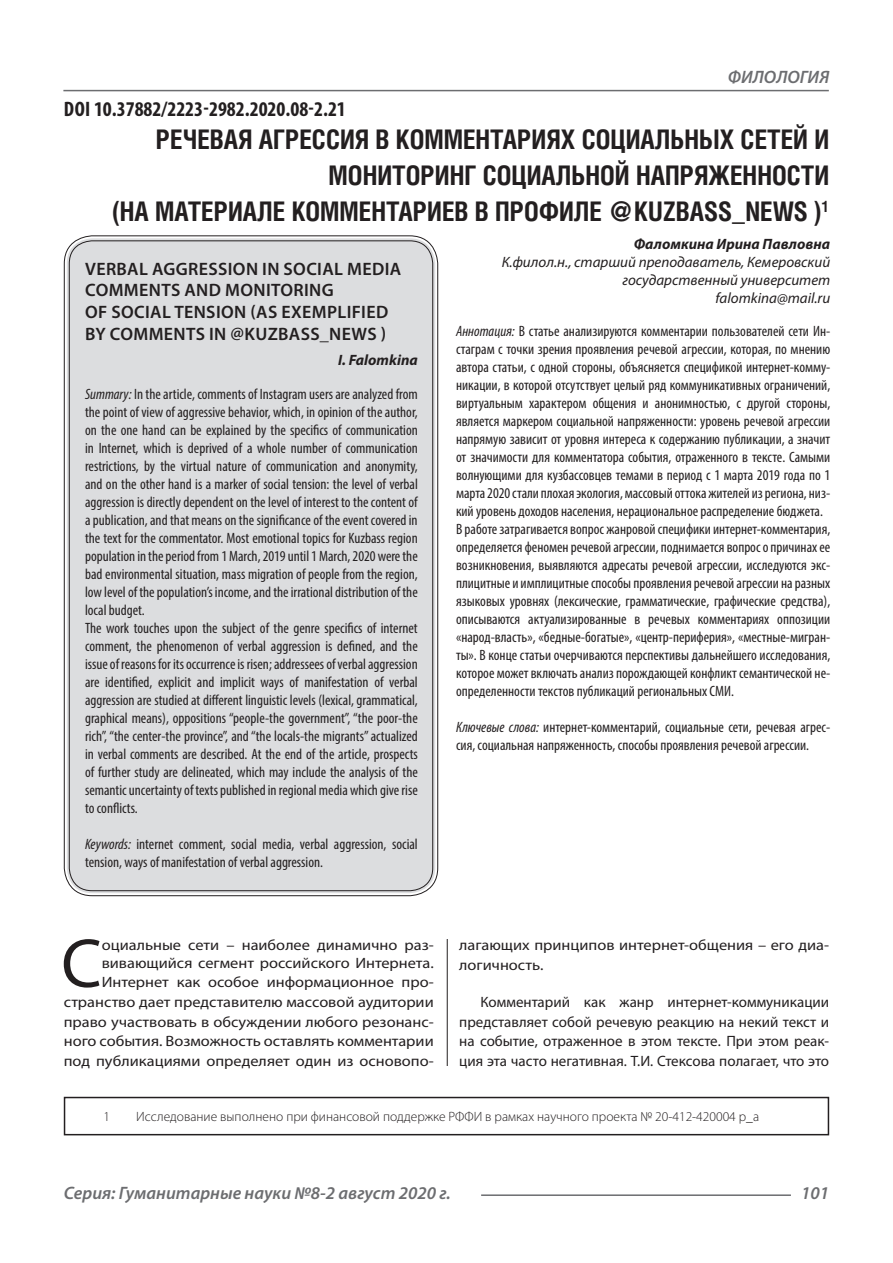
<style>
.page{position:relative;width:893px;height:1263px;background:#fff}
.page>*{position:absolute;margin:0;border:0;box-sizing:border-box;transform-origin:0 0}
.Статья_текст_первый{font:69.75px "Myriad Pro";color:#231f20}
.Статья_название{font:700 27px/36px "Helios Cond C";color:#231f20;text-align:right}
.ДОИ{font:700 condensed 21px "Myriad Pro";color:#231f20}
.Статья_название_англ{font:600 18px/21.6px "Myriad Pro";letter-spacing:.02em;color:#231f20}
.t1{font:italic 600 18px "Myriad Pro";color:#6c6d70}
.Статья_аннотация_анг{font:condensed 15px/18px "Myriad Pro";color:#231f20;text-align:justify}
.Статья_аннотация_тек{font:condensed 15px/18px "Myriad Pro";color:#231f20;text-align:justify}
.Статья_текст_первый-2{font:15px/19.8px "Myriad Pro";color:#231f20;text-align:justify;scale:1.09 1}
.Статья_текст{font:15px/19.8px "Myriad Pro";color:#231f20;text-align:justify}
.Статья_автор_инфо{font:italic 15px/18px "Myriad Pro";color:#231f20;text-align:right}
.Статья_автор_фио_рус{font:italic 700 15px "Myriad Pro";color:#231f20}
.Статья_автор_англ{font:italic 700 15px "Myriad Pro";color:#231f20}
.Сноска{font:300 13.5px "Myriad Pro";color:#231f20}
.s1{font-style:italic}
</style>
<div class="page">
<hr style="left:447px;top:128px;width:1px;height:1007px;background:#231f20">
<hr style="left:63px;top:90px;width:766px;height:1px;background:#6c6d70">
<hr style="left:481px;top:1194px;width:310px;height:2px;background:#6c6d70">
<div style="left:67px;top:238px;width:368px;height:655px;background:#dcdddf;border-radius:26px"></div>
<div style="left:438px;top:1066px;width:18px;height:74px;background:#fff"></div>
<div style="left:64px;top:1097px;width:765px;height:38px;border:2px solid #231f20"></div>
<p class="ДОИ" style="left:64px;top:96px;width:283px">DOI 10.37882/2223-2982.2020.08-2.21</p>
<p class="t1" style="left:728px;top:66px;width:103px">ФИЛОЛОГИЯ</p>
<p class="Статья_название" style="left:112px;top:121px;width:719px">РЕЧЕВАЯ АГРЕССИЯ В КОММЕНТАРИЯХ СОЦИАЛЬНЫХ СЕТЕЙ И<br>МОНИТОРИНГ СОЦИАЛЬНОЙ НАПРЯЖЕННОСТИ<br>(НА МАТЕРИАЛЕ КОММЕНТАРИЕВ В ПРОФИЛЕ @KUZBASS_NEWS )<sup>1</sup></p>
<p class="Статья_автор_фио_рус" style="left:634px;top:234px;width:198px">Фаломкина Ирина Павловна</p>
<p class="Статья_автор_инфо" style="left:502px;top:252px;width:330px">К.филол.н., старший преподаватель, Кемеровский государственный университет</p>
<p class="Статья_автор_инфо" style="left:715px;top:288px;width:116px">falomkina@mail.ru</p>
<p class="Статья_аннотация_тек" style="left:456px;top:321px;width:376px"><span class="s1">Аннотация:</span> В статье анализируются комментарии пользователей сети Ин&shy;стаграм с точки зрения проявления речевой агрессии, которая, по мнению автора статьи, с одной стороны, объясняется спецификой интернет-комму&shy;никации, в которой отсутствует целый ряд коммуникативных ограничений, виртуальным характером общения и анонимностью, с другой стороны, является маркером социальной напряженности: уровень речевой агрессии напрямую зависит от уровня интереса к содержанию публикации, а значит от значимости для комментатора события, отраженного в тексте. Самыми волнующими для кузбассовцев темами в период с 1 марта 2019 года по 1 марта 2020 стали плохая экология, массовый оттока жителей из региона, низ&shy;кий уровень доходов населения, нерациональное распределение бюджета.</p>
<p class="Статья_аннотация_тек" style="left:456px;top:519px;width:376px">В работе затрагивается вопрос жанровой специфики интернет-комментария, определяется феномен речевой агрессии, поднимается вопрос о причинах ее возникновения, выявляются адресаты речевой агрессии, исследуются экс&shy;плицитные и имплицитные способы проявления речевой агрессии на разных языковых уровнях (лексические, грамматические, графические средства), описываются актуализированные в речевых комментариях оппозиции «народ-власть», «бедные-богатые», «центр-периферия», «местные-мигран&shy;ты». В конце статьи очерчиваются перспективы дальнейшего исследования, которое может включать анализ порождающей конфликт семантической не&shy;определенности текстов публикаций региональных СМИ.</p>
<p class="Статья_аннотация_тек" style="left:456px;top:717px;width:376px"><span class="s1">Ключевые слова:</span> интернет-комментарий, социальные сети, речевая агрес&shy;сия, социальная напряженность, способы проявления речевой агрессии.</p>
<p class="Статья_название_англ" style="left:85px;top:257px;width:318px">VERBAL AGGRESSION IN SOCIAL MEDIA<br>COMMENTS AND MONITORING</p>
<p class="Статья_название_англ" style="left:85px;top:301px;width:305px">OF SOCIAL TENSION (AS EXEMPLIFIED</p>
<p class="Статья_название_англ" style="left:85px;top:322px;width:302px">BY COMMENTS IN @KUZBASS_NEWS )</p>
<p class="Статья_автор_англ" style="left:338px;top:350px;width:81px">I. Falomkina</p>
<p class="Статья_аннотация_анг" style="left:85px;top:385px;width:334px"><span class="s1">Summary:</span> In the article, comments of Instagram users are analyzed from the point of view of aggressive behavior, which, in opinion of the author, on the one hand can be explained by the specifics of communication in Internet, which is deprived of a whole number of communication restrictions, by the virtual nature of communication and anonymity, and on the other hand is a marker of social tension: the level of verbal aggression is directly dependent on the level of interest to the content of a publication, and that means on the significance of the event covered in the text for the commentator. Most emotional topics for Kuzbass region population in the period from 1 March, 2019 until 1 March, 2020 were the bad environmental situation, mass migration of people from the region, low level of the population’s income, and the irrational distribution of the local budget.</p>
<p class="Статья_аннотация_анг" style="left:85px;top:619px;width:334px">The work touches upon the subject of the genre specifics of internet comment, the phenomenon of verbal aggression is defined, and the issue of reasons for its occurrence is risen; addressees of verbal aggression are identified, explicit and implicit ways of manifestation of verbal aggression are studied at different linguistic levels (lexical, grammatical, graphical means), oppositions “people-the government”, “the poor-the rich”, “the center-the province”, and “the locals-the migrants” actualized in verbal comments are described. At the end of the article, prospects of further study are delineated, which may include the analysis of the semantic uncertainty of texts published in regional media which give rise to conflicts.</p>
<p class="Статья_аннотация_анг" style="left:85px;top:835px;width:334px"><span class="s1">Keywords:</span> internet comment, social media, verbal aggression, social tension, ways of manifestation of verbal aggression.</p>
<p class="Статья_текст_первый" style="left:61px;top:920px;width:42px">С</p>
<p class="Статья_текст_первый-2" style="left:102px;top:935px;width:306px;line-height:18.5px">оциальные сети – наиболее динамично раз&shy;вивающийся сегмент российского Интернета.<br>Интернет как особое информационное про-</p>
<p class="Статья_текст_первый-2" style="left:64px;top:991px;width:341px">странство дает представителю массовой аудитории право участвовать в обсуждении любого резонанс&shy;ного события. Возможность оставлять комментарии под публикациями определяет один из основопо-</p>
<p class="Статья_текст_первый-2" style="left:459px;top:935px;width:341px">лагающих принципов интернет-общения – его диа&shy;логичность.</p>
<p class="Статья_текст" style="left:459px;top:991px;width:371px;text-indent:21px">Комментарий как жанр интернет-коммуникации представляет собой речевую реакцию на некий текст и на событие, отраженное в этом тексте. При этом реак&shy;ция эта часто негативная. Т.И. Стексова полагает, что это</p>
<p class="Сноска" style="left:104px;top:1108px;width:8px">1</p>
<p class="Сноска" style="left:136px;top:1108px;width:624px">Исследование выполнено при финансовой поддержке РФФИ в рамках научного проекта № 20-412-420004 р_а</p>
<p class="t1" style="left:64px;top:1182px;width:388px">Серия: Гуманитарные науки №8-2 август 2020 г.</p>
<p class="t1" style="left:801px;top:1182px;width:30px">101</p>
</div>
